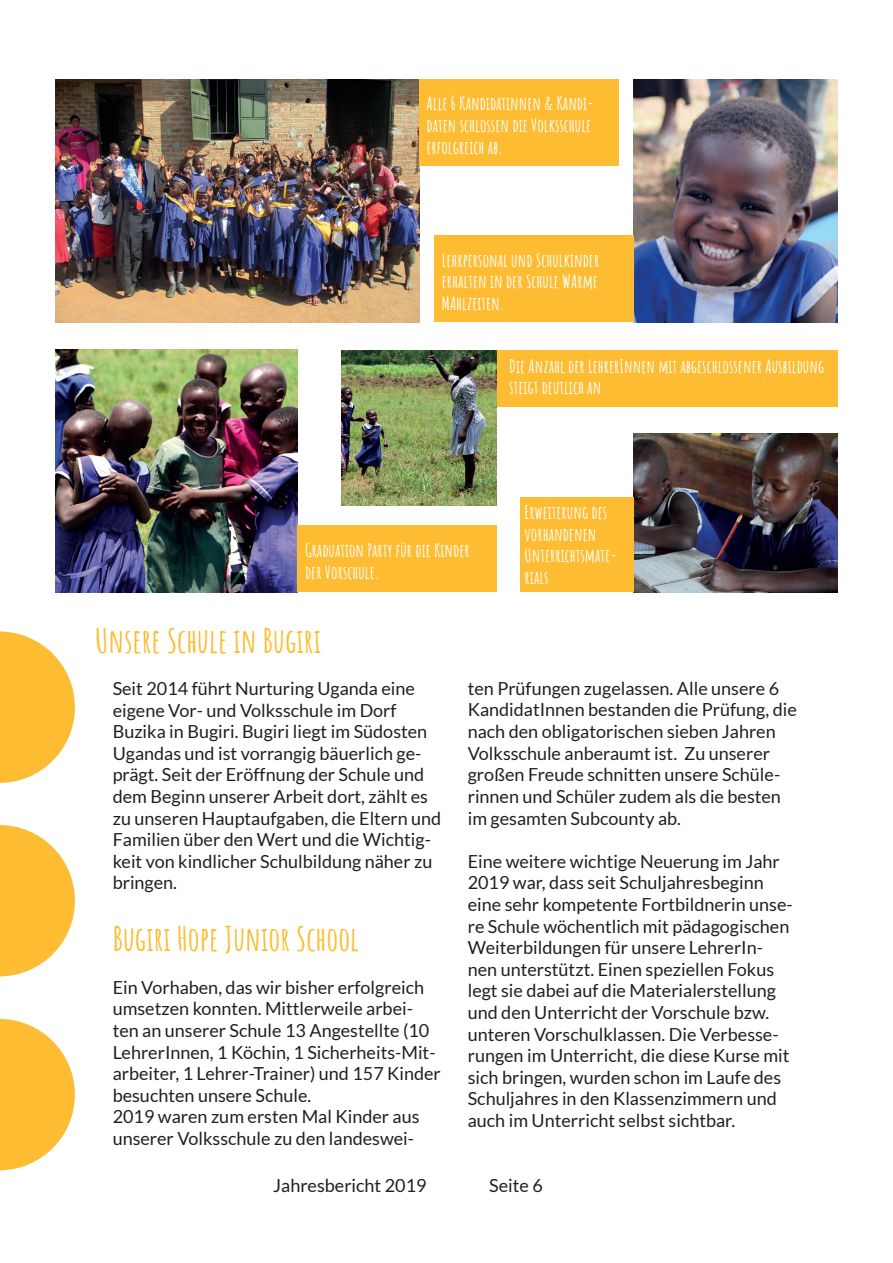
<style>
.page{position:relative;width:893px;height:1263px;background:#fff}
.page>*{position:absolute;margin:0;border:0;box-sizing:border-box;transform-origin:0 0}
.t1{font:700 33px "Amatic SC";color:#fdbc31}
.t2{font:18px/21.6px "Lato";color:#231f20}
.t3{font:700 18px/21.6px "Amatic SC";color:#fff}
</style>
<div class="page">
<svg style="left:0;top:1019px;width:75px;height:151px"></svg>
<svg style="left:0;top:825px;width:75px;height:151px"></svg>
<svg style="left:0;top:631px;width:75px;height:152px"></svg>
<img style="left:55px;top:80px;width:364px;height:242px">
<img style="left:55px;top:350px;width:243px;height:242px">
<img style="left:342px;top:351px;width:155px;height:155px">
<div style="left:419px;top:80px;width:199px;height:86px;background:#fdbc31"></div>
<img style="left:634px;top:80px;width:204px;height:242px">
<div style="left:434px;top:236px;width:200px;height:86px;background:#fdbc31"></div>
<div style="left:298px;top:525px;width:199px;height:67px;background:#fdbc31"></div>
<div style="left:497px;top:350px;width:341px;height:56px;background:#fdbc31"></div>
<img style="left:634px;top:433px;width:204px;height:159px">
<div style="left:520px;top:497px;width:114px;height:95px;background:#fdbc31"></div>
<p class="t3" style="left:427px;top:92px;width:169px">Alle 6 Kandidatinnen &amp; Kandi&shy;daten schlossen die Volksschule erfolgreich ab.</p>
<p class="t3" style="left:442px;top:248px;width:159px;text-align:justify">Lehrpersonal und Schulkinder erhalten in der Schule WArme MAhlzeiten.</p>
<p class="t3" style="left:509px;top:354px;width:316px">Die Anzahl der LehrerInnen mit abgeschlossener Ausbildung steigt deutlich an</p>
<p class="t3" style="left:305px;top:538px;width:166px">Graduation Party für die Kinder der Vorschule.</p>
<h1 class="t1" style="left:95px;top:616px;width:227px">Unsere Schule in Bugiri</h1>
<p class="t3" style="left:525px;top:501px;width:94px">Erweiterung des vorhandenen<br>Unterrichtsmate&shy;rials</p>
<p class="t2" style="left:113px;top:677px;width:330px">Seit 2014 führt Nurturing Uganda eine eigene Vor- und Volksschule im Dorf Buzika in Bugiri. Bugiri liegt im Südosten Ugandas und ist vorrangig bäuerlich ge&shy;prägt. Seit der Eröffnung der Schule und dem Beginn unserer Arbeit dort, zählt es zu unseren Hauptaufgaben, die Eltern und Familien über den Wert und die Wichtig&shy;keit von kindlicher Schulbildung näher zu bringen.</p>
<h1 class="t1" style="left:113px;top:913px;width:248px">Bugiri Hope Junior School</h1>
<p class="t2" style="left:113px;top:976px;width:330px">Ein Vorhaben, das wir bisher erfolgreich umsetzen konnten. Mittlerweile arbei&shy;ten an unserer Schule 13 Angestellte (10<br>LehrerInnen, 1 Köchin, 1 Sicherheits-Mit&shy;arbeiter, 1 Lehrer-Trainer) und 157 Kinder besuchten unsere Schule.<br>2019 waren zum ersten Mal Kinder aus unserer Volksschule zu den landeswei-</p>
<p class="t2" style="left:468px;top:677px;width:331px">ten Prüfungen zugelassen. Alle unsere 6<br>KandidatInnen bestanden die Prüfung, die nach den obligatorischen sieben Jahren Volksschule anberaumt ist. Zu unserer großen Freude schnitten unsere Schüle&shy;rinnen und Schüler zudem als die besten im gesamten Subcounty ab.</p>
<p class="t2" style="left:468px;top:850px;width:326px">Eine weitere wichtige Neuerung im Jahr 2019 war, dass seit Schuljahresbeginn eine sehr kompetente Fortbildnerin unse&shy;re Schule wöchentlich mit pädagogischen Weiterbildungen für unsere LehrerIn&shy;nen unterstützt. Einen speziellen Fokus legt sie dabei auf die Materialerstellung und den Unterricht der Vorschule bzw. unteren Vorschulklassen. Die Verbesse&shy;rungen im Unterricht, die diese Kurse mit sich bringen, wurden schon im Laufe des Schuljahres in den Klassenzimmern und auch im Unterricht selbst sichtbar.</p>
<p class="t2" style="left:273px;top:1175px;width:155px">Jahresbericht 2019</p>
<p class="t2" style="left:489px;top:1175px;width:55px">Seite 6</p>
</div>
